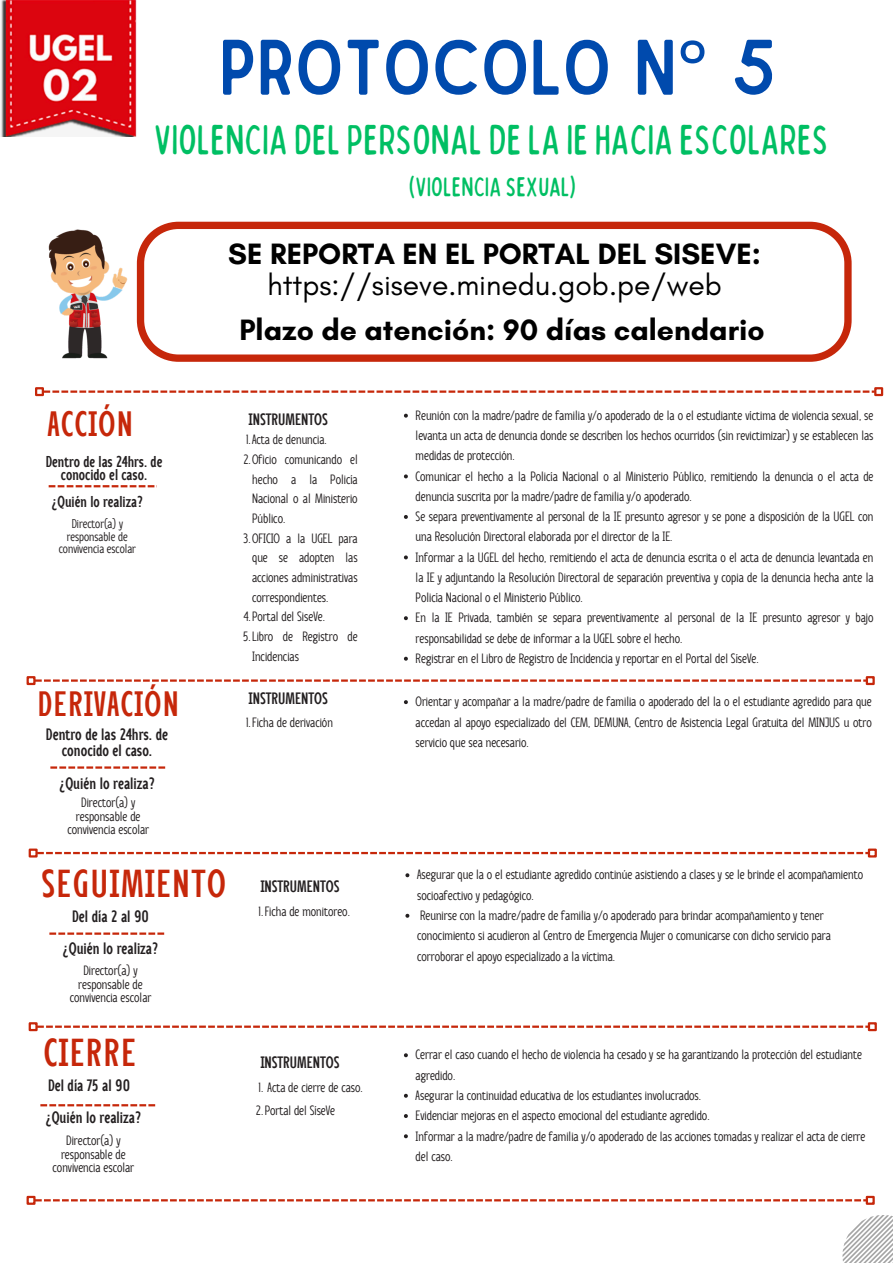
<style>
.page{position:relative;width:893px;height:1263px;background:#fff}
.page>*{position:absolute;margin:0;border:0;box-sizing:border-box;transform-origin:0 0}
.t1{font:75px "Sailors";color:#004aad}
.t2{font:condensed 42px "Bobby Jones Soft";color:#00bf63}
.t3{font:700 39px "Anicon Sans";letter-spacing:.05em;color:#c6270a}
.t4{font:700 35.25px "Anicon Sans";letter-spacing:.05em;color:#c6270a}
.t5{font:30px/30.9px "Glacial Indifference";color:#000;text-align:center}
.t6{font:700 30px "Glacial Indifference";color:#000}
.t7{font:condensed 27px "Bobby Jones Soft";color:#00bf63}
.t8{font:700 16.5px/15.8px "Anicon Sans";color:#231f20;text-align:center}
.t9{font:700 15.75px/12.9px "Anicon Sans";color:#231f20;text-align:center}
.t10{font:13.5px/20.2px "Anicon Sans";color:#231f20}
.t11{font:12.75px/12.4px "Anicon Sans";color:#231f20;text-align:center}
.s1{font-family:"Noto Sans"}
.s2{font-weight:700}
</style>
<div class="page">
<img style="left:1px;top:0;width:136px;height:137px">
<img style="left:48px;top:229px;width:79px;height:130px">
<svg style="left:137px;top:222px;width:714px;height:140px"></svg>
<svg style="left:36px;top:679px;width:829px;height:3px"></svg>
<div style="left:27px;top:676px;width:9px;height:9px;border:2px solid #c6270a"></div>
<div style="left:865px;top:676px;width:9px;height:9px;border:2px solid #c6270a"></div>
<svg style="left:49px;top:485px;width:108px;height:2px"></svg>
<svg style="left:404px;top:414px;width:4px;height:4px"></svg>
<svg style="left:404px;top:474px;width:4px;height:4px"></svg>
<svg style="left:404px;top:515px;width:4px;height:4px"></svg>
<svg style="left:404px;top:555px;width:4px;height:4px"></svg>
<svg style="left:404px;top:616px;width:4px;height:4px"></svg>
<svg style="left:404px;top:657px;width:4px;height:4px"></svg>
<svg style="left:44px;top:390px;width:830px;height:3px;background:#de8474"></svg>
<div style="left:35px;top:387px;width:9px;height:9px;border:2px solid #c6270a"></div>
<div style="left:874px;top:387px;width:9px;height:9px;border:2px solid #c6270a"></div>
<svg style="left:404px;top:700px;width:4px;height:4px"></svg>
<svg style="left:38px;top:852px;width:830px;height:2px"></svg>
<div style="left:29px;top:848px;width:9px;height:9px;border:2px solid #c6270a"></div>
<div style="left:868px;top:848px;width:9px;height:9px;border:2px solid #c6270a"></div>
<svg style="left:405px;top:873px;width:4px;height:4px"></svg>
<svg style="left:405px;top:914px;width:4px;height:4px"></svg>
<svg style="left:38px;top:1025px;width:830px;height:3px"></svg>
<div style="left:29px;top:1022px;width:9px;height:9px;border:2px solid #c6270a"></div>
<div style="left:868px;top:1022px;width:9px;height:9px;border:2px solid #c6270a"></div>
<svg style="left:40px;top:1104px;width:115px;height:2px"></svg>
<svg style="left:404px;top:1053px;width:4px;height:4px"></svg>
<svg style="left:404px;top:1094px;width:4px;height:4px"></svg>
<svg style="left:404px;top:1114px;width:4px;height:4px"></svg>
<svg style="left:404px;top:1134px;width:4px;height:4px"></svg>
<svg style="left:36px;top:1199px;width:829px;height:2px"></svg>
<div style="left:27px;top:1196px;width:9px;height:9px;border:2px solid #c6270a"></div>
<div style="left:865px;top:1196px;width:9px;height:9px;border:2px solid #c6270a"></div>
<svg style="left:49px;top:932px;width:115px;height:3px"></svg>
<svg style="left:50px;top:766px;width:115px;height:3px"></svg>
<svg style="left:842px;top:1215px;width:51px;height:48px"></svg>
<p class="t1" style="left:219px;top:40px;width:558px">PROTOCOLO N<span class="s1">°</span> 5</p>
<h1 class="t2" style="left:154px;top:113px;width:676px">VIOLENCIA DELPERSONAL DELA IEHACIA ESCOLARES</h1>
<h1 class="t7" style="left:409px;top:170px;width:169px">(VIOLENCIA SEXUAL)</h1>
<p class="t4" style="left:48px;top:404px;width:87px">ACCIÓN</p>
<p class="t9" style="left:46px;top:455px;width:118px">Dentro de las 24hrs. de conocido el caso.</p>
<p class="t9" style="left:52px;top:495px;width:93px">¿Quién lo realiza?</p>
<h4 class="t11" style="left:59px;top:518px;width:79px">Director(a) y responsable de convivencia escolar</h4>
<p class="t4" style="left:38px;top:685px;width:143px">DERIVACIÓN</p>
<p class="t8" style="left:46px;top:727px;width:124px">Dentro de las 24hrs. de conocido el caso.</p>
<p class="t8" style="left:59px;top:775px;width:97px">¿Quién lo realiza?</p>
<p class="t10" style="left:67px;top:796px;width:83px;line-height:13.5px;text-align:center">Director(a) y responsable de convivencia escolar</p>
<h3 class="t5" style="left:228px;top:238px;width:534px"><span class="s2">SE REPORTA EN EL PORTAL DEL SISEVE: </span>https://siseve.minedu.gob.pe/web</h3>
<p class="t6" style="left:239px;top:311px;width:527px">Plazo de atención: 90 días calendario</p>
<p class="t8" style="left:249px;top:411px;width:80px">INSTRUMENTOS</p>
<p class="t10" style="left:246px;top:429px;width:82px">1.Acta de denuncia.</p>
<p class="t10" style="left:252px;top:449px;width:107px;line-height:19.6px;text-align:justify;text-indent:-9px">2.Oficio comunicando el hecho a la Policía Nacional o al Ministerio Público.</p>
<p class="t10" style="left:252px;top:528px;width:107px;line-height:19.6px;text-align:justify;text-indent:-9px">3.OFICIO a la UGEL para que se adopten las acciones administrativas correspondientes.</p>
<p class="t10" style="left:244px;top:607px;width:83px">4.Portal del SiseVe.</p>
<p class="t10" style="left:252px;top:627px;width:107px;line-height:19.6px;text-indent:-9px">5.Libro de Registro de<br>Incidencias</p>
<p class="t8" style="left:249px;top:691px;width:80px">INSTRUMENTOS</p>
<h4 class="t10" style="left:246px;top:713px;width:88px">1.Ficha de derivación</h4>
<p class="t10" style="left:415px;top:405px;width:459px;text-align:justify">Reunión con la madre/padre de familia y/o apoderado de la o el estudiante víctima de violencia sexual, se levanta un acta de denuncia donde se describen los hechos ocurridos (sin revictimizar) y se establecen las medidas de protección.</p>
<p class="t10" style="left:415px;top:466px;width:459px">Comunicar el hecho a la Policía Nacional o al Ministerio Público, remitiendo la denuncia o el acta de denuncia suscrita por la madre/padre de familia y/o apoderado.</p>
<p class="t10" style="left:415px;top:506px;width:459px">Se separa preventivamente al personal de la IE presunto agresor y se pone a disposición de la UGEL con una Resolución Directoral elaborada por el director de la IE.</p>
<p class="t10" style="left:415px;top:547px;width:459px;text-align:justify">Informar a la UGEL del hecho, remitiendo el acta de denuncia escrita o el acta de denuncia levantada en la IE y adjuntando la Resolución Directoral de separación preventiva y copia de la denuncia hecha ante la Policía Nacional o el Ministerio Público.</p>
<p class="t10" style="left:415px;top:608px;width:459px">En la IE Privada, también se separa preventivamente al personal de la IE presunto agresor y bajo responsabilidad se debe de informar a la UGEL sobre el hecho.</p>
<p class="t10" style="left:415px;top:648px;width:344px">Registrar en el Libro de Registro de Incidencia y reportar en el Portal del SíseVe.</p>
<p class="t10" style="left:415px;top:692px;width:458px;text-align:justify">Orientar y acompañar a la madre/padre de familia o apoderado del la o el estudiante agredido para que accedan al apoyo especializado del CEM, DEMUNA, Centro de Asistencia Legal Gratuita del MINJUS u otro servicio que sea necesario.</p>
<p class="t3" style="left:41px;top:862px;width:186px">SEGUIMIENTO</p>
<p class="t8" style="left:72px;top:909px;width:78px">Del día 2 al 90</p>
<p class="t8" style="left:63px;top:940px;width:97px">¿Quién lo realiza?</p>
<p class="t10" style="left:70px;top:964px;width:83px;line-height:13.5px;text-align:center">Director(a) y responsable de convivencia escolar</p>
<p class="t3" style="left:44px;top:1031px;width:93px">CIERRE</p>
<p class="t8" style="left:48px;top:1077px;width:84px">Del día 75 al 90</p>
<p class="t8" style="left:45px;top:1110px;width:97px">¿Quién lo realiza?</p>
<p class="t10" style="left:53px;top:1134px;width:83px;line-height:13.5px;text-align:center">Director(a) y responsable de convivencia escolar</p>
<p class="t8" style="left:261px;top:878px;width:80px">INSTRUMENTOS</p>
<p class="t10" style="left:259px;top:901px;width:93px">1.Ficha de monitoreo.</p>
<p class="t8" style="left:261px;top:1054px;width:80px">INSTRUMENTOS</p>
<p class="t10" style="left:259px;top:1077px;width:106px">1. Acta de cierre de caso.</p>
<p class="t10" style="left:256px;top:1100px;width:81px">2.Portal del SíseVe</p>
<p class="t10" style="left:417px;top:865px;width:447px">Asegurar que la o el estudiante agredido continúe asistiendo a clases y se le brinde el acompañamiento socioafectivo y pedagógico.</p>
<h2 class="t10" style="left:417px;top:905px;width:415px">Reunirse con la madre/padre de familia y/o apoderado para brindar acompañamiento y tener conocimiento si acudieron al Centro de Emergencia Mujer o comunicarse con dicho servicio para corroborar el apoyo especializado a la víctima.</h2>
<p class="t10" style="left:415px;top:1045px;width:448px">Cerrar el caso cuando el hecho de violencia ha cesado y se ha garantizando la protección del estudiante agredido.</p>
<p class="t10" style="left:415px;top:1085px;width:287px">Asegurar la continuidad educativa de los estudiantes involucrados.</p>
<h2 class="t10" style="left:415px;top:1105px;width:295px">Evidenciar mejoras en el aspecto emocional del estudiante agredido.</h2>
<p class="t10" style="left:415px;top:1126px;width:451px">Informar a la madre/padre de familia y/o apoderado de las acciones tomadas y realizar el acta de cierre del caso.</p>
</div>
